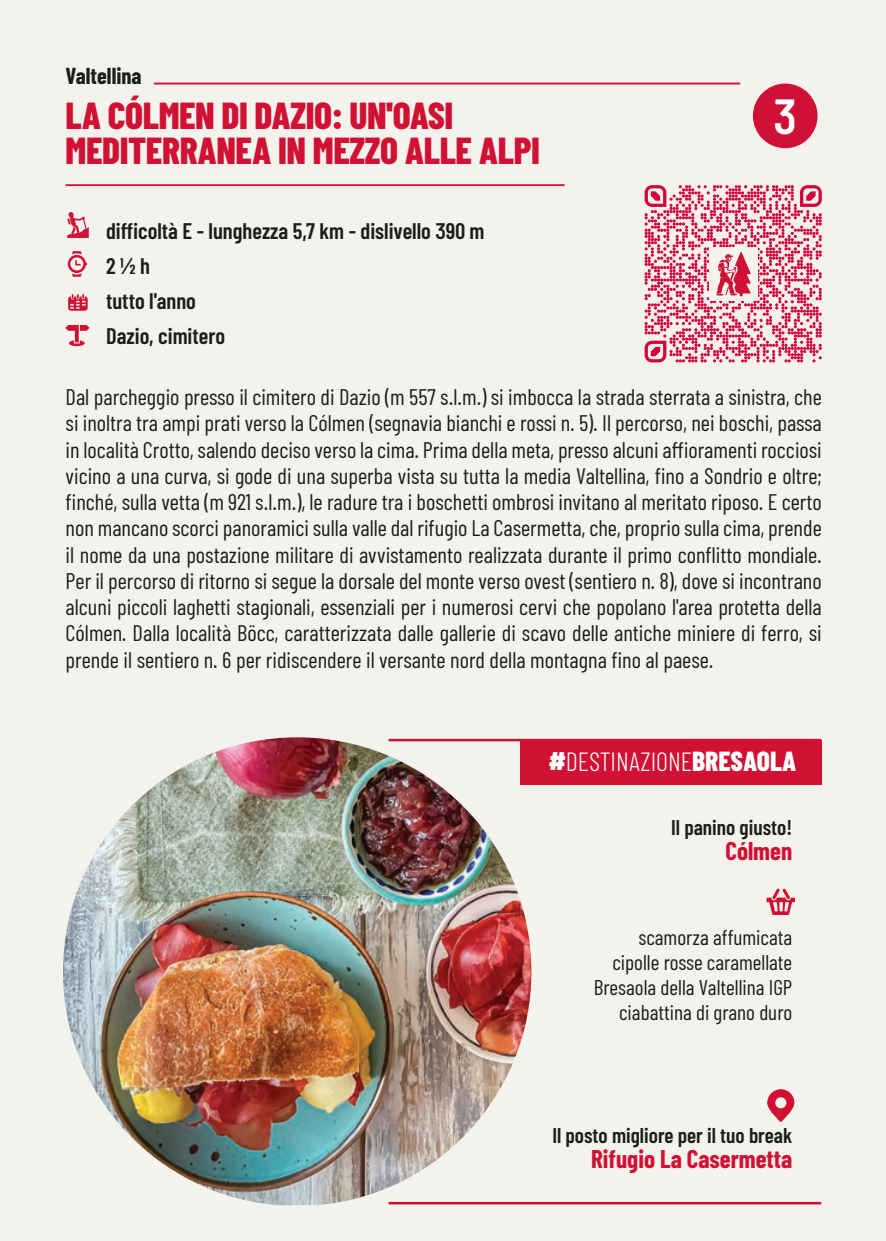
<style>
.page{position:relative;width:886px;height:1241px;background:#fff}
.page>*{position:absolute;margin:0;border:0;box-sizing:border-box;transform-origin:0 0}
.t1{font:600 49px "Barlow Condensed";color:#fff}
.t2{font:800 37.5px/35px "Barlow Condensed";letter-spacing:-.01em;color:#d11134}
.t3{font:300 26.25px "Barlow Condensed";color:#fff}
.t4{font:700 25px "Barlow Condensed";color:#d11134}
.t5{font:22.5px/26.2px "Barlow Condensed";color:#1d1d1b;text-align:justify}
.t6{font:600 22.5px/35px "Barlow Condensed";color:#1d1d1b}
.t7{font:700 22.5px "Barlow Condensed";color:#1d1d1b}
.t8{font:21.25px/25px "Barlow Condensed";color:#1d1d1b;text-align:right}
.t9{font:600 21.25px "Barlow Condensed";color:#1d1d1b}
.s1{font-weight:800;font-size:27.5px}
</style>
<div class="page">
<div style="left:0;top:0;width:886px;height:1240px;background:#f3f2ec"></div>
<hr style="left:388px;top:1201px;width:433px;height:3px;background:#d11134">
<hr style="left:388px;top:738px;width:433px;height:3px;background:#d11134">
<div style="left:753px;top:83px;width:64px;height:65px;background:#d01136;border-radius:50%"></div>
<hr style="left:154px;top:83px;width:586px;height:1px;background:#d11134">
<hr style="left:66px;top:184px;width:498px;height:2px;background:#d11134">
<svg style="left:68px;top:251px;width:19px;height:26px"></svg>
<svg style="left:67px;top:212px;width:22px;height:26px"></svg>
<div style="left:521px;top:740px;width:301px;height:44px;background:#d11134"></div>
<svg style="left:68px;top:294px;width:20px;height:17px"></svg>
<svg style="left:65px;top:325px;width:25px;height:21px"></svg>
<svg style="left:766px;top:888px;width:29px;height:26px"></svg>
<svg style="left:767px;top:1089px;width:27px;height:32px"></svg>
<img style="left:63px;top:737px;width:468px;height:467px">
<svg style="left:644px;top:185px;width:178px;height:177px"></svg>
<p class="t7" style="left:66px;top:61px;width:77px">Valtellina</p>
<h2 class="t2" style="left:66px;top:97px;width:476px">LA CÓLMEN DI DAZIO: UN'OASI<br>MEDITERRANEA IN MEZZO ALLE ALPI</h2>
<p class="t6" style="left:106px;top:212px;width:380px">difficoltà E - lunghezza 5,7 km - dislivello 390 m<br>2 ½ h<br>tutto l'anno<br>Dazio, cimitero</p>
<h1 class="t1" style="left:774px;top:85px;width:24px">3</h1>
<p class="t5" style="left:66px;top:383px;width:758px">Dal parcheggio presso il cimitero di Dazio (m 557 s.l.m.) si imbocca la strada sterrata a sinistra, che si inoltra tra ampi prati verso la Cólmen (segnavia bianchi e rossi n. 5). Il percorso, nei boschi, passa in località Crotto, salendo deciso verso la cima. Prima della meta, presso alcuni affioramenti rocciosi vicino a una curva, si gode di una superba vista su tutta la media Valtellina, fino a Sondrio e oltre; finché, sulla vetta (m 921 s.l.m.), le radure tra i boschetti ombrosi invitano al meritato riposo. E certo non mancano scorci panoramici sulla valle dal rifugio La Casermetta, che, proprio sulla cima, prende il nome da una postazione militare di avvistamento realizzata durante il primo conflitto mondiale.<br>Per il percorso di ritorno si segue la dorsale del monte verso ovest (sentiero n. 8), dove si incontrano alcuni piccoli laghetti stagionali, essenziali per i numerosi cervi che popolano l'area protetta della Cólmen. Dalla località Böcc, caratterizzata dalle gallerie di scavo delle antiche miniere di ferro, si prende il sentiero n. 6 per ridiscendere il versante nord della montagna fino al paese.</p>
<p class="t3" style="left:549px;top:744px;width:249px"><span class="s1">#</span>DESTINAZIONE<span class="s1">BRESAOLA</span></p>
<p class="t9" style="left:671px;top:814px;width:123px">Il panino giusto!</p>
<p class="t4" style="left:725px;top:835px;width:68px">Cólmen</p>
<p class="t8" style="left:594px;top:924px;width:200px">scamorza affumicata cipolle rosse caramellate<br>Bresaola della Valtellina IGP ciabattina di grano duro</p>
<p class="t9" style="left:552px;top:1121px;width:241px">Il posto migliore per il tuo break</p>
<p class="t4" style="left:591px;top:1142px;width:203px">Rifugio La Casermetta</p>
</div>
